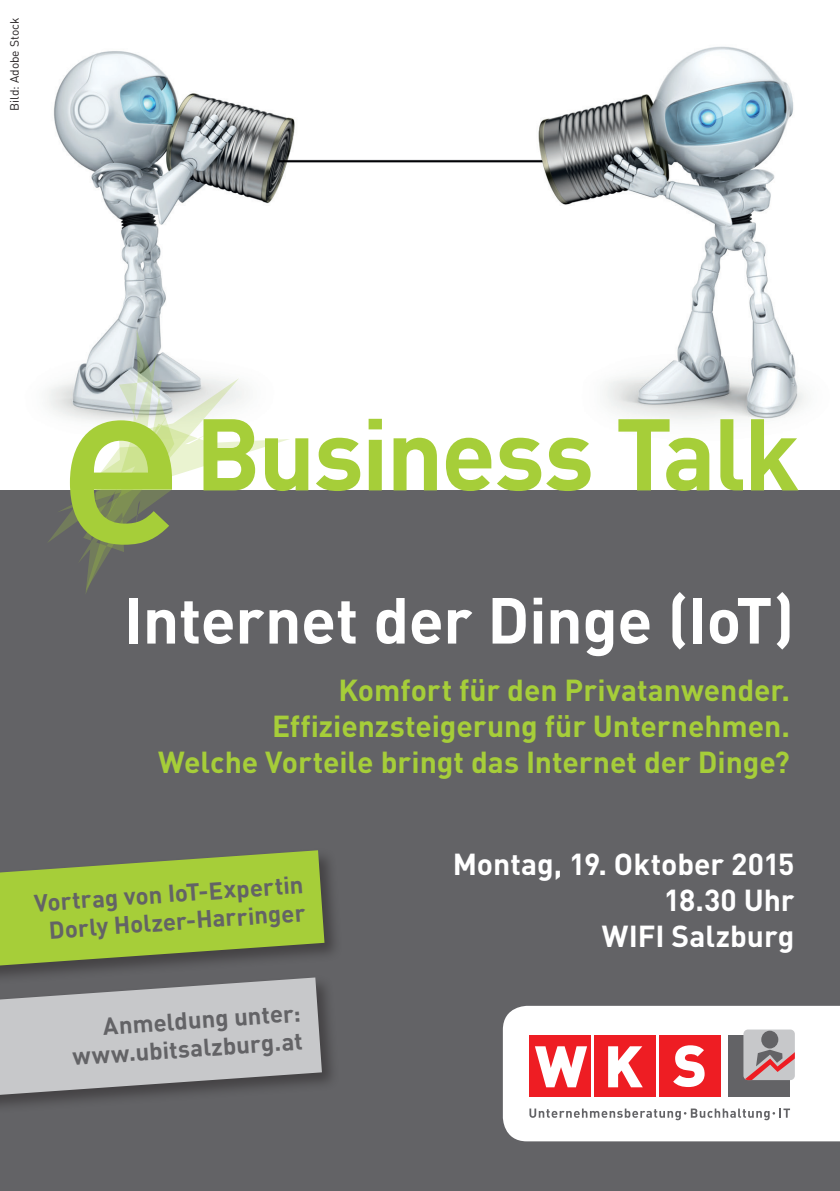
<style>
.page{position:relative;width:840px;height:1191px;background:#fff}
.page>*{position:absolute;margin:0;border:0;box-sizing:border-box;transform-origin:0 0}
.t1{font:700 100px "DINOT";letter-spacing:-.025em;color:#a6ce39}
.t2{font:700 64px "DINOT";letter-spacing:-.01em;color:#fff}
.t3{font:700 30px/36px "DINOT";letter-spacing:-.005em;color:#a6ce39;text-align:right}
.t4{font:700 30px/36px "DINOT";letter-spacing:-.005em;color:#fff;text-align:right}
.t5{font:700 24px/28px "DINOT";color:#636366;text-align:center}
.t6{font:12px "DINOT";color:#231f20}
</style>
<div class="page">
<div style="left:0;top:490px;width:839px;height:701px;background:#636366"></div>
<img style="left:54px;top:46px;width:752px;height:374px">
<div style="left:0;top:848px;width:343px;height:141px;background:#231f20;opacity:.48"></div>
<svg style="left:0;top:850px;width:324px;height:115px;background:#97b73f"></svg>
<div style="left:0;top:975px;width:340px;height:143px;background:#231f20;opacity:.48"></div>
<svg style="left:0;top:977px;width:322px;height:117px;background:#b1b2b4"></svg>
<svg style="left:47px;top:329px;width:243px;height:263px"></svg>
<div style="left:502px;top:1005px;width:337px;height:136px;background:#fff"></div>
<div style="left:519px;top:1025px;width:284px;height:100px;background:#fff"></div>
<div style="left:727px;top:1035px;width:62px;height:61px;background:#636366"></div>
<div style="left:743px;top:1029px;width:51px;height:51px;background:#c7c8ca;border-radius:5px"></div>
<div style="left:760px;top:1030px;width:17px;height:18px;background:#636366;border-radius:50%"></div>
<div style="left:529px;top:1035px;width:62px;height:61px;background:#ee1d23"></div>
<div style="left:594px;top:1035px;width:61px;height:61px;background:#ee1d23"></div>
<div style="left:658px;top:1035px;width:62px;height:61px;background:#ee1d23"></div>
<svg style="left:608px;top:1046px;width:34px;height:41px"></svg>
<svg style="left:673px;top:1045px;width:31px;height:42px"></svg>
<svg style="left:535px;top:1046px;width:51px;height:41px"></svg>
<svg style="left:743px;top:1049px;width:51px;height:31px"></svg>
<svg style="left:529px;top:1108px;width:260px;height:12px"></svg>
<div style="left:518px;top:1024px;width:286px;height:102px;border:2px solid #fff"></div>
<p class="t6" style="left:7px;top:111px;width:95px;rotate:-90deg">Bild: Adobe Stock</p>
<h1 class="t1" style="left:195px;top:389px;width:605px">Business Talk</h1>
<h2 class="t2" style="left:124px;top:578px;width:671px">Internet der Dinge (IoT)</h2>
<p class="t3" style="left:158px;top:671px;width:633px">Komfort für den Privatanwender.<br>Effizienzsteigerung für Unternehmen.<br>Welche Vorteile bringt das Internet der Dinge?</p>
<p class="t5" style="left:33px;top:888px;width:271px;rotate:-4deg">Vortrag von IoT-Expertin<br>Dorly Holzer-Harringer</p>
<p class="t5" style="left:69px;top:1014px;width:232px;text-align:right;rotate:-4deg">Anmeldung unter: www.ubitsalzburg.at</p>
<p class="t4" style="left:452px;top:845px;width:343px">Montag, 19. Oktober 2015<br>18.30 Uhr<br>WIFI Salzburg</p>
</div>
